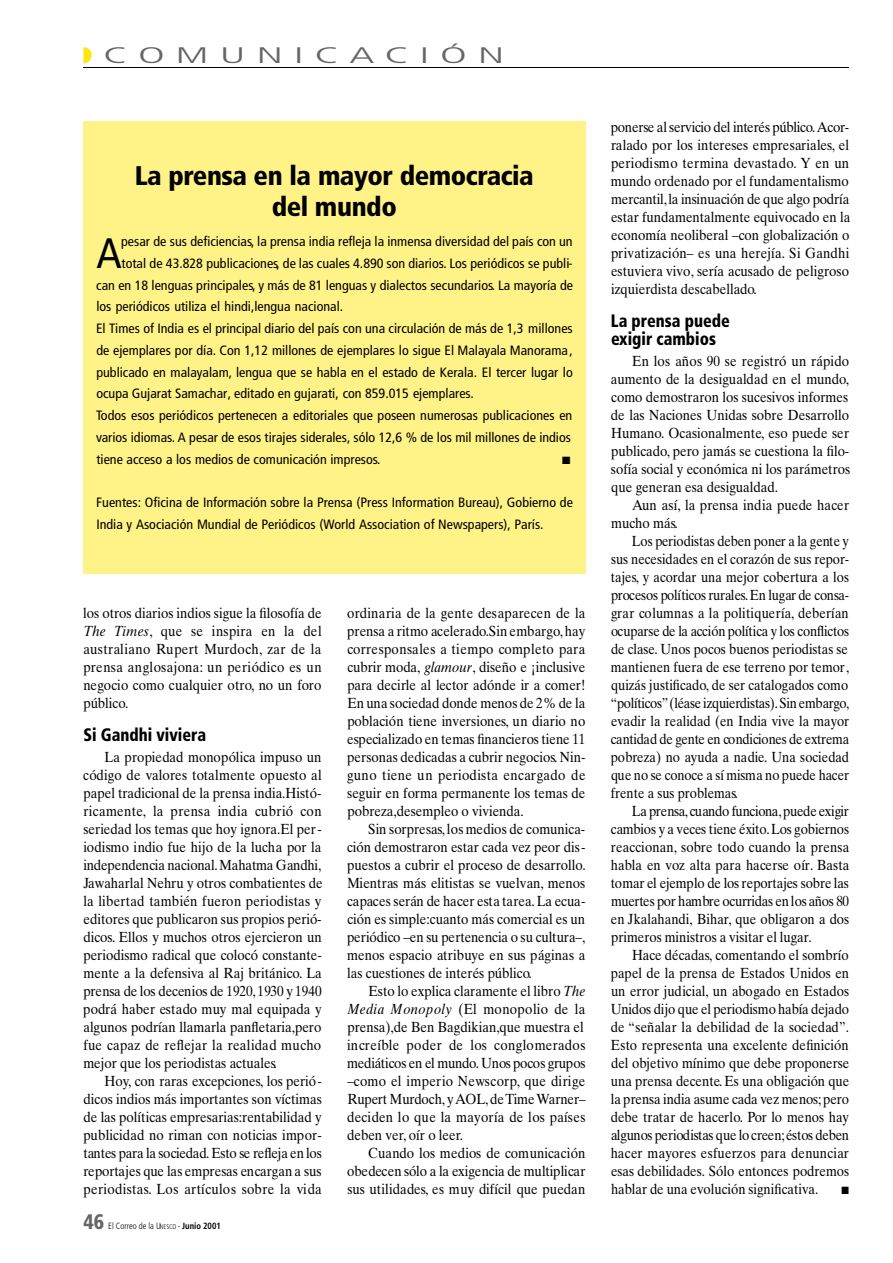
<style>
.page{position:relative;width:893px;height:1263px;background:#fff}
.page>*{position:absolute;margin:0;border:0;box-sizing:border-box;transform-origin:0 0}
.t1{font:condensed 42.45px "Frutiger";color:#000;scale:1.04 1}
.t2{font:900 condensed 27px/31.5px "Frutiger";letter-spacing:-.015em;color:#000;text-align:center}
.t3{font:300 condensed 22.5px "Frutiger";color:#666;scale:2 1}
.t4{font:900 condensed 21px "Frutiger";color:#666;scale:.95 1}
.t5{font:900 condensed 18px/18px "Frutiger";color:#000;scale:.9 1}
.t6{font:14.7px/18px "Times Ten";color:#000;text-align:justify;scale:.9 1}
.t7{font:14.7px/18px "Times Ten";color:#000;text-align:justify;scale:.89 1}
.t8{font:14.7px/18px "Times Ten";color:#000;text-align:justify;scale:.88 1}
.t9{font:condensed 13.5px/21.8px "Frutiger";color:#000;scale:1.04 1}
.t10{font:10.5px "Zapf Dingbats";color:#000;scale:.94 1}
.t11{font:10.5px "Zapf Dingbats";color:#000;scale:1.04 1}
.t12{font:300 condensed 9px "Frutiger";color:#000;scale:.95 1}
.s1{color:#ffe60e}
.s2{font-style:italic}
.s3{font-size:6.75px}
.s4{font-weight:700}
</style>
<div class="page">
<div style="left:83px;top:122px;width:502px;height:452px;background:#fff286"></div>
<hr style="left:83px;top:67px;width:766px;height:1px;background:#000">
<h3 class="t3" style="left:83px;top:46px;width:212px"><span class="s1">◗</span> C O M U N I C AC I Ó N</h3>
<h2 class="t2" style="left:135px;top:162px;width:400px">La prensa en la mayor democra c i a del mundo</h2>
<h1 class="t1" style="left:96px;top:236px;width:26px">A</h1>
<p class="t9" style="left:121px;top:232px;width:435px">pesar de sus deficiencias, la prensa india refleja la inmensa diversidad del país con un</p>
<p class="t9" style="left:121px;top:253px;width:435px">total de 43.828 publicaciones, de las cuales 4.890 son diarios. Los periódicos se publi-</p>
<p class="t9" style="left:96px;top:275px;width:460px">can en 18 lenguas principales, y más de 81 lenguas y dialectos secundarios. La mayoría de</p>
<p class="t9" style="left:96px;top:297px;width:239px">los periódicos utiliza el hindi,lengua nacional.</p>
<p class="t9" style="left:96px;top:319px;width:460px">El Times of India es el principal diario del país con una circulación de más de 1,3 millones</p>
<p class="t9" style="left:96px;top:340px;width:459px">de ejemplares por día. Con 1,12 millones de ejemplares lo sigue El Malayala Manorama,</p>
<p class="t9" style="left:96px;top:362px;width:459px">publicado en malayalam, lengua que se habla en el estado de Kerala. El tercer lugar lo</p>
<p class="t9" style="left:96px;top:384px;width:364px">ocupa Gujarat Samachar, editado en gujarati, con 859.015 ejemplares.</p>
<p class="t9" style="left:96px;top:406px;width:459px">Todos esos periódicos pertenecen a editoriales que poseen numerosas publicaciones en</p>
<p class="t9" style="left:96px;top:427px;width:458px">varios idiomas. A pesar de esos tirajes siderales, sólo 12,6 % de los mil millones de indios</p>
<p class="t9" style="left:96px;top:449px;width:275px">tiene acceso a los medios de comunicación impresos.</p>
<p class="t11" style="left:562px;top:455px;width:9px">■</p>
<p class="t9" style="left:96px;top:493px;width:460px">Fuentes: Oficina de Información sobre la Prensa (Press Information Bureau), Gobierno de<br>India y Asociación Mundial de Periódicos (World Association of Newspapers), París.</p>
<p class="t6" style="left:83px;top:605px;width:266px">los otros diarios indios sigue la filosofía de <span class="s2">The Ti m e s</span>, que se inspira en la del australiano Rupert Murdoch, zar de la prensa anglosajona: un periódico es un negocio como cualquier otro, no un foro público.</p>
<p class="t5" style="left:83px;top:727px;width:138px">Si Gandhi viviera</p>
<p class="t6" style="left:83px;top:749px;width:267px;text-indent:21px">La propiedad monopólica impuso un código de valores totalmente opuesto al papel tradicional de la prensa india.Histó&shy;r i c a m e n t e, la prensa india cubrió con seriedad los temas que hoy ignora.El per&shy;iodismo indio fue hijo de la lucha por la independencia nacional. Mahatma Gandhi, Jawaharlal Nehru y otros combatientes de la libertad también fueron periodistas y editores que publicaron sus propios perió&shy;dicos. Ellos y muchos otros ejercieron un periodismo radical que colocó constante&shy;mente a la defensiva al Raj británico. La prensa de los decenios de 1920,1930 y 1940 podrá haber estado muy mal equipada y algunos podrían llamarla panfletaria,pero fue capaz de reflejar la realidad mucho mejor que los periodistas actuales.</p>
<p class="t6" style="left:83px;top:1073px;width:267px;text-indent:21px">Hoy, con raras excepciones, los perió&shy;dicos indios más importantes son víctimas de las políticas empresarias:rentabilidad y publicidad no riman con noticias impor&shy;tantes para la sociedad. Esto se refleja en los reportajes que las empresas encargan a sus p e r i o d i s t a s. Los artículos sobre la vida</p>
<h3 class="t4" style="left:83px;top:1214px;width:23px">46</h3>
<p class="t12" style="left:108px;top:1222px;width:120px">El Correo de la U<span class="s3">NESCO</span> - <span class="s4">Junio 2001</span></p>
<p class="t6" style="left:347px;top:605px;width:266px">ordinaria de la gente desaparecen de la prensa a ritmo acelerado.Sin embargo, h a y corresponsales a tiempo completo para cubrir moda, <span class="s2">glamour</span>, diseño e ¡inclusive para decirle al lector adónde ir a comer!<br>En una sociedad donde menos de 2% de la población tiene inversiones, un diario no especializado en temas financieros tiene 11 personas dedicadas a cubrir negocios. Nin&shy;guno tiene un periodista encargado de seguir en forma permanente los temas de pobreza,desempleo o vivienda.</p>
<p class="t6" style="left:347px;top:821px;width:266px;text-indent:21px">Sin sorpresas, los medios de comunica&shy;ción demostraron estar cada vez peor dis&shy;puestos a cubrir el proceso de desarrollo.<br>Mientras más elitistas se vuelvan, m e n o s capaces serán de hacer esta tarea. La ecua&shy;ción es simple:cuanto más comercial es un periódico –en su pertenencia o su cultura–, menos espacio atribuye en sus páginas a las cuestiones de interés público.</p>
<p class="t6" style="left:347px;top:983px;width:266px;text-align:left;text-indent:21px">Esto lo explica claramente el libro <span class="s2">The Media Monopoly</span> (El monopolio de la prensa),de Ben Bagdikian,que muestra el increíble poder de los conglomerados mediáticos en el mundo. Unos pocos grupos –como el imperio Newscorp, que dirige Rupert Murdoch, y AO L ,de Time Wa r n e r – deciden lo que la mayoría de los países deben ver, oír o leer.</p>
<p class="t6" style="left:347px;top:1145px;width:266px;text-indent:21px">Cuando los medios de comunicación obedecen sólo a la exigencia de multiplicar sus utilidades, es muy difícil que puedan</p>
<p class="t6" style="left:611px;top:119px;width:267px">ponerse al servicio del interés público.A c o r&shy;ralado por los intereses empresariales, e l periodismo termina devastado. Y en un mundo ordenado por el fundamentalismo m e r c a n t i l ,la insinuación de que algo podría estar fundamentalmente equivocado en la economía neoliberal –con globalización o privatización– es una herejía. Si Gandhi estuviera vivo, sería acusado de peligroso izquierdista descabellado.</p>
<p class="t5" style="left:611px;top:313px;width:134px">La prensa puede exigir cambios</p>
<p class="t6" style="left:611px;top:353px;width:267px;text-align:left;text-indent:21px">En los años 90 se registró un rápido aumento de la desigualdad en el mundo, como demostraron los sucesivos informes de las Naciones Unidas sobre Desarrollo H u m a n o. O c a s i o n a l m e n t e, eso puede ser publicado, pero jamás se cuestiona la filo&shy;sofía social y económica ni los parámetros que generan esa desigualdad.</p>
<p class="t6" style="left:611px;top:497px;width:266px;text-indent:21px">Aun así, la prensa india puede hacer mucho más.</p>
<p class="t8" style="left:611px;top:533px;width:272px;text-indent:21px">Los periodistas deben poner a la gente y sus necesidades en el corazón de sus repor&shy;tajes, y acordar una mejor cobertura a los procesos políticos rurales.En lugar de consa&shy;grar columnas a la politiquería, d e b e r í a n ocuparse de la acción política y los confli c t o s de clase. Unos pocos buenos periodistas se mantienen fuera de ese terreno por temor, quizás justificado, de ser catalogados como “ p o l í t i c o s ”(léase izquierdistas).Sin embargo, evadir la realidad (en India vive la mayor cantidad de gente en condiciones de extrema pobreza) no ayuda a nadie. Una sociedad que no se conoce a sí misma no puede hacer frente a sus problemas.</p>
<p class="t7" style="left:610px;top:803px;width:269px;text-indent:21px">La prensa, cuando funciona,puede exigir cambios y a veces tiene éxito.Los gobiernos r e a c c i o n a n , sobre todo cuando la prensa habla en voz alta para hacerse oír. B a s t a tomar el ejemplo de los reportajes sobre las muertes por hambre ocurridas en los años 80 en Jkalahandi, Bihar, que obligaron a dos primeros ministros a visitar el lugar.</p>
<p class="t7" style="left:611px;top:947px;width:269px;text-indent:21px">Hace décadas, comentando el sombrío papel de la prensa de Estados Unidos en un error judicial, un abogado en Estados Unidos dijo que el periodismo había dejado de “señalar la debilidad de la sociedad”.<br>Esto representa una excelente defin i c i ó n del objetivo mínimo que debe proponerse una prensa decente. Es una obligación que la prensa india asume cada vez menos; p e r o debe tratar de hacerlo. Por lo menos hay algunos periodistas que lo creen;éstos deben hacer mayores esfuerzos para denunciar esas debilidades. Sólo entonces podremos hablar de una evolución significativa.</p>
<p class="t10" style="left:841px;top:1185px;width:9px">■</p>
</div>
